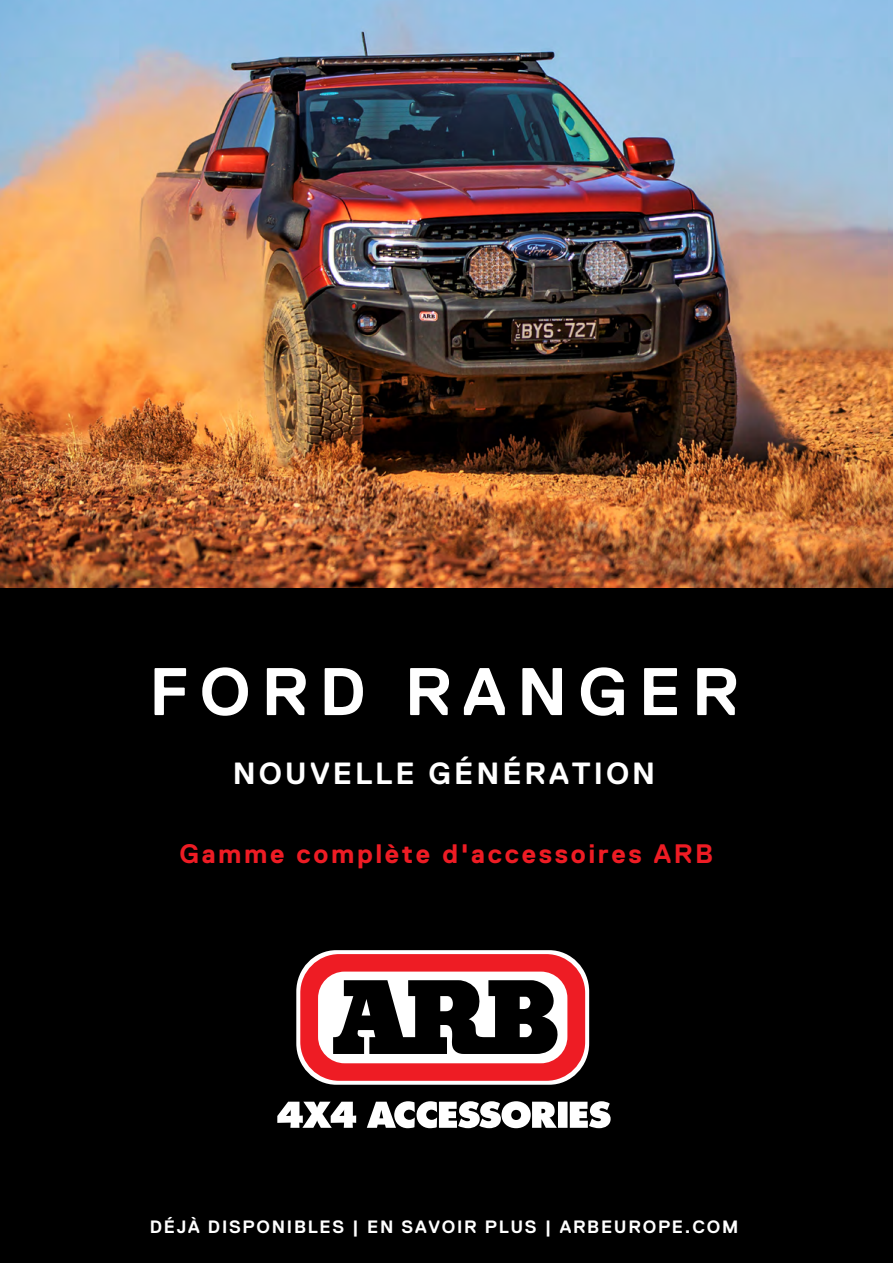
<style>
.page{position:relative;width:893px;height:1263px;background:#fff}
.page>*{position:absolute;margin:0;border:0;box-sizing:border-box;transform-origin:0 0}
.t1{font:700 67.2px "Replica Std";letter-spacing:.16em;color:#fff}
.t2{font:700 30.6px "Replica Std";letter-spacing:.095em;color:#fff}
.t3{font:700 26.7px "Replica Std";letter-spacing:.095em;color:#ee1c24}
.t4{font:700 17.85px "Replica Std";letter-spacing:.095em;color:#fff}
</style>
<div class="page">
<img style="left:0;top:0;width:893px;height:588px">
<div style="left:0;top:588px;width:893px;height:675px;background:#000"></div>
<svg style="left:277px;top:1101px;width:334px;height:27px"></svg>
<div style="left:296px;top:950px;width:293px;height:135px;background:#fff;border-radius:41px"></div>
<svg style="left:300px;top:954px;width:285px;height:127px"></svg>
<h1 class="t1" style="left:149px;top:655px;width:591px">FORD RANGER</h1>
<h2 class="t2" style="left:233px;top:757px;width:424px">NOUVELLE GÉNÉRATION</h2>
<h3 class="t3" style="left:179px;top:839px;width:535px">Gamme complète d'accessoires ARB</h3>
<p class="t4" style="left:150px;top:1217px;width:590px">DÉJÀ DISPONIBLES | EN SAVOIR PLUS | ARBEUROPE.COM</p>
</div>
